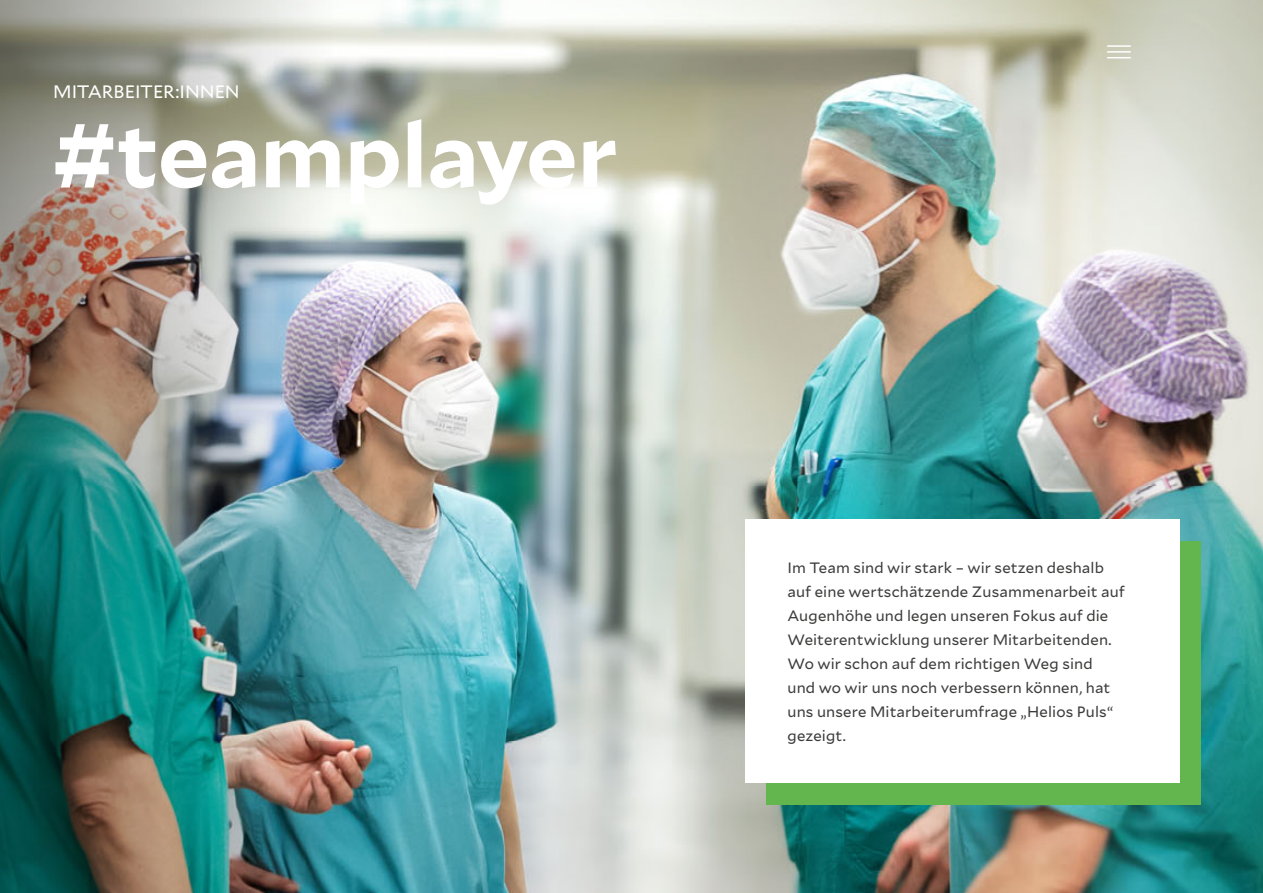
<style>
.page{position:relative;width:1263px;height:893px;background:#fff}
.page>*{position:absolute;margin:0;border:0;box-sizing:border-box;transform-origin:0 0}
.t1{font:700 90px "Mallory";letter-spacing:-.005em;color:#fff}
.t2{font:18px "Mallory";letter-spacing:-.01em;color:#fff}
.t3{font:15px/24px "Mallory";letter-spacing:.01em;color:#3c3c3b}
</style>
<div class="page">
<img style="left:332px;top:0;width:931px;height:893px">
<img style="left:0;top:0;width:332px;height:893px">
<hr style="left:1107px;top:45px;width:24px;height:2px;background:#fff">
<hr style="left:1107px;top:51px;width:24px;height:2px;background:#fff">
<svg style="left:1107px;top:57px;width:24px;height:1px"></svg>
<div style="left:766px;top:541px;width:435px;height:264px;background:#63b64d"></div>
<div style="left:745px;top:520px;width:434px;height:263px;background:#fff"></div>
<p class="t2" style="left:53px;top:78px;width:188px">MITARBEITER:INNEN</p>
<h1 class="t1" style="left:53px;top:88px;width:566px">#teamplayer</h1>
<p class="t3" style="left:787px;top:555px;width:339px">Im Team sind wir stark – wir setzen deshalb auf eine wertschätzende Zusammenarbeit auf Augenhöhe und legen unseren Fokus auf die Weiterentwicklung unserer Mitarbeitenden.<br>Wo wir schon auf dem richtigen Weg sind<br>und wo wir uns noch verbessern können, hat uns unsere Mitarbeiterumfrage „Helios Puls“ gezeigt.</p>
</div>
